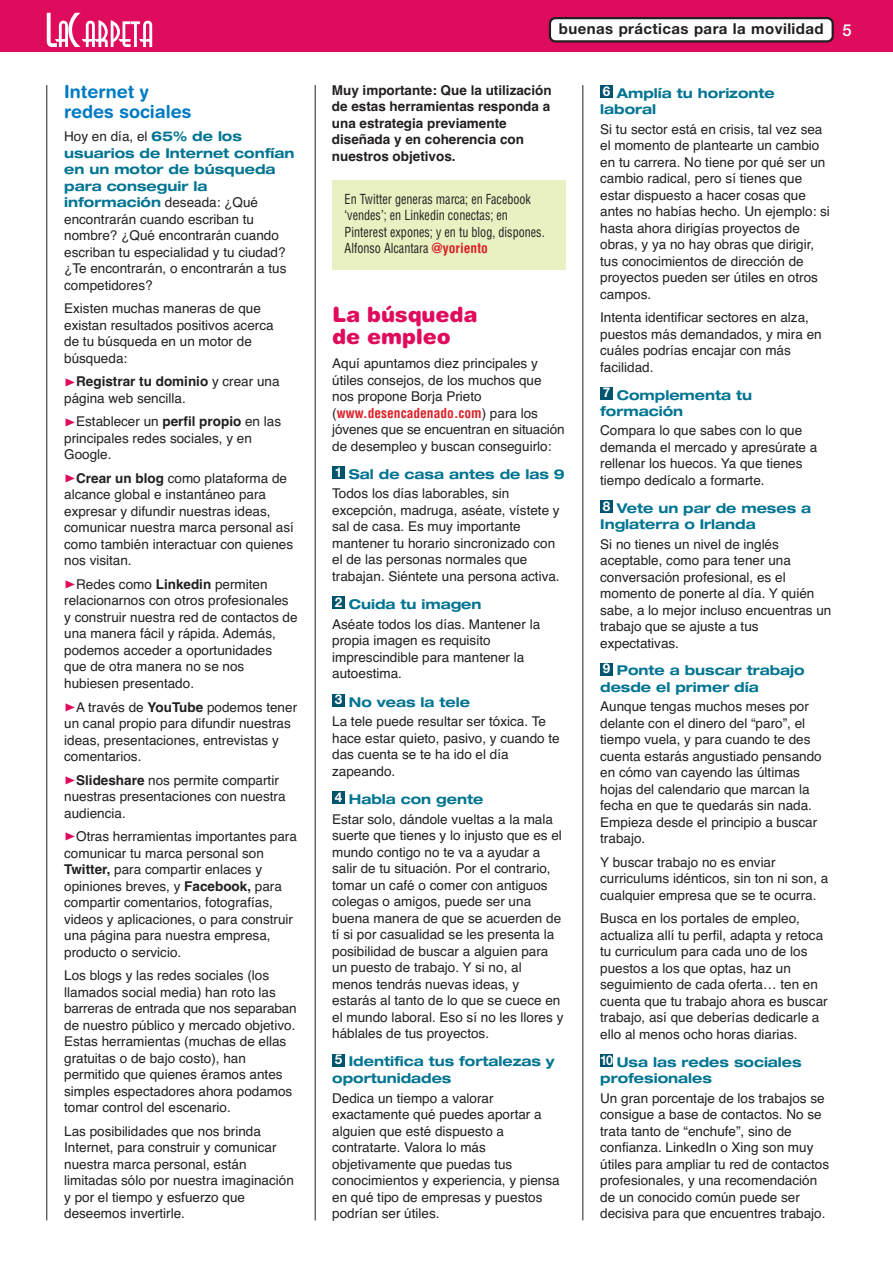
<style>
.page{position:relative;width:893px;height:1263px;background:#fff}
.page>*{position:absolute;margin:0;border:0;box-sizing:border-box;transform-origin:0 0}
.t1{font:900 21px/22.5px "Helvetica Rounded";color:#df0c5e}
.t2{font:700 18px/19.5px "Helvetica Rounded";color:#007bc3}
.t3{font:700 15px "Helvetica Neue";letter-spacing:.025em;color:#231f20}
.t4{font:13.5px/16.5px "Helvetica";color:#231f20}
.t5{font:700 expanded 13.5px/16.5px "Helvetica Neue";color:#007491}
.t6{font:700 13.5px/16.5px "Helvetica";color:#231f20}
.t7{font:condensed 13.5px/16.5px "Helvetica";color:#231f20;scale:.9 1}
.t8{font:700 13.5px "Helvetica Neue";color:#fff}
.t9{font:700 13.5px "Helvetica Neue";color:#fff;scale:.92 1}
.s1{font-family:"Helvetica Neue";font-weight:700;font-stretch:expanded;color:#007491}
.s2{font-family:"Zeal";font-size:12px;color:#df0c5e}
.s3{font-weight:700}
.s4{font-weight:500;font-size:16.5px;color:#fff}
.s5{font-weight:700;color:#da2128}
.s6{font-weight:700;font-stretch:condensed;color:#da2128}
</style>
<div class="page">
<div style="left:0;top:0;width:892px;height:51px;background:#df0c5e"></div>
<div style="left:332px;top:466px;width:13px;height:13px;background:#00536d"></div>
<div style="left:332px;top:596px;width:13px;height:13px;background:#00536d"></div>
<div style="left:332px;top:694px;width:13px;height:13px;background:#00536d"></div>
<div style="left:332px;top:791px;width:13px;height:13px;background:#00536d"></div>
<div style="left:332px;top:1054px;width:13px;height:12px;background:#00536d"></div>
<div style="left:600px;top:663px;width:13px;height:12px;background:#00536d"></div>
<div style="left:600px;top:85px;width:13px;height:13px;background:#00536d"></div>
<div style="left:600px;top:387px;width:13px;height:13px;background:#00536d"></div>
<div style="left:600px;top:500px;width:13px;height:13px;background:#00536d"></div>
<div style="left:600px;top:1054px;width:13px;height:13px;background:#00536d"></div>
<div style="left:332px;top:181px;width:234px;height:89px;background:#e9f0c1"></div>
<hr style="left:582px;top:85px;width:1px;height:1135px;background:#231f20">
<hr style="left:315px;top:85px;width:1px;height:1135px;background:#231f20">
<hr style="left:46px;top:85px;width:1px;height:1135px;background:#231f20">
<svg style="left:47px;top:13px;width:105px;height:34px"></svg>
<svg style="left:549px;top:17px;width:284px;height:26px;background:#d6d0d2"></svg>
<h2 class="t2" style="left:64px;top:84px;width:129px">Internet y redes sociales</h2>
<p class="t4" style="left:64px;top:130px;width:179px">Hoy en día, el <span class="s1">65% de los</span></p>
<p class="t5" style="left:64px;top:146px;width:232px">usuarios de Internet confían en un motor de búsqueda para conseguir la</p>
<p class="t4" style="left:64px;top:196px;width:224px"><span class="s1">información</span> deseada: ¿Qué encontrarán cuando escriban tu nombre? ¿Qué encontrarán cuando escriban tu especialidad y tu ciudad? ¿Te encontrarán, o encontrarán a tus competidores?</p>
<p class="t4" style="left:64px;top:302px;width:211px">Existen muchas maneras de que existan resultados positivos acerca de tu búsqueda en un motor de búsqueda:</p>
<p class="t4" style="left:64px;top:375px;width:217px"><span class="s2">®</span><span class="s3">Registrar tu dominio</span> y crear una página web sencilla.</p>
<p class="t4" style="left:64px;top:415px;width:218px"><span class="s2">®</span>Establecer un <span class="s3">perfil propio</span> en las principales redes sociales, y en<br>Google.</p>
<p class="t4" style="left:64px;top:471px;width:231px"><span class="s2">®</span><span class="s3">Crear un blog</span> como plataforma de alcance global e instantáneo para expresar y difundir nuestras ideas, comunicar nuestra marca personal así como también interactuar con quienes nos visitan.</p>
<p class="t4" style="left:64px;top:577px;width:235px"><span class="s2">®</span>Redes como <span class="s3">Linkedin</span> permiten relacionarnos con otros profesionales y construir nuestra red de contactos de una manera fácil y rápida. Además, podemos acceder a oportunidades que de otra manera no se nos hubiesen presentado.</p>
<p class="t4" style="left:64px;top:700px;width:234px"><span class="s2">®</span>A través de <span class="s3">YouTube</span> podemos tener un canal propio para difundir nuestras ideas, presentaciones, entrevistas y comentarios.</p>
<p class="t4" style="left:64px;top:773px;width:223px"><span class="s2">®</span><span class="s3">Slideshare</span> nos permite compartir nuestras presentaciones con nuestra audiencia.</p>
<p class="t4" style="left:64px;top:829px;width:234px"><span class="s2">®</span>Otras herramientas importantes para comunicar tu marca personal son <span class="s3">Twitter,</span> para compartir enlaces y opiniones breves, y <span class="s3">Facebook,</span> para compartir comentarios, fotografías, videos y aplicaciones, o para construir una página para nuestra empresa, producto o servicio.</p>
<p class="t4" style="left:64px;top:968px;width:234px">Los blogs y las redes sociales (los llamados social media) han roto las barreras de entrada que nos separaban de nuestro público y mercado objetivo.<br>Estas herramientas (muchas de ellas gratuitas o de bajo costo), han permitido que quienes éramos antes simples espectadores ahora podamos tomar control del escenario.</p>
<p class="t4" style="left:64px;top:1124px;width:231px">Las posibilidades que nos brinda<br>Internet, para construir y comunicar nuestra marca personal, están limitadas sólo por nuestra imaginación y por el tiempo y esfuerzo que deseemos invertirle.</p>
<p class="t3" style="left:559px;top:24px;width:294px">buenas prácticas para la movilidad <span class="s4">5</span></p>
<p class="t6" style="left:332px;top:83px;width:221px">Muy importante: Que la utilización de estas herramientas responda a una estrategia previamente diseñada y en coherencia con nuestros objetivos.</p>
<p class="t7" style="left:344px;top:192px;width:224px">En Twitter generas marca; en Facebook ‘vendes’; en Linkedin conectas; en Pinterest expones; y en tu blog, dispones.<br>Alfonso Alcantara <span class="s5">@yoriento</span></p>
<h1 class="t1" style="left:332px;top:305px;width:147px">La búsqueda de empleo</h1>
<p class="t4" style="left:332px;top:356px;width:234px">Aquí apuntamos diez principales y útiles consejos, de los muchos que nos propone Borja Prieto (<span class="s6">www.desencadenado.com</span>) para los jóvenes que se encuentran en situación de desempleo y buscan conseguirlo:</p>
<p class="t5" style="left:349px;top:467px;width:217px">Sal de casa antes de las 9</p>
<p class="t4" style="left:332px;top:487px;width:229px">Todos los días laborables, sin excepción, madruga, aséate, vístete y sal de casa. Es muy importante mantener tu horario sincronizado con el de las personas normales que trabajan. Siéntete una persona activa.</p>
<p class="t5" style="left:349px;top:597px;width:134px">Cuida tu imagen</p>
<p class="t4" style="left:332px;top:617px;width:209px">Aséate todos los días. Mantener la propia imagen es requisito imprescindible para mantener la autoestima.</p>
<p class="t5" style="left:349px;top:695px;width:123px">No veas la tele</p>
<p class="t4" style="left:332px;top:714px;width:229px">La tele puede resultar ser tóxica. Te hace estar quieto, pasivo, y cuando te das cuenta se te ha ido el día zapeando.</p>
<p class="t5" style="left:349px;top:792px;width:136px">Habla con gente</p>
<p class="t4" style="left:332px;top:812px;width:233px">Estar solo, dándole vueltas a la mala suerte que tienes y lo injusto que es el mundo contigo no te va a ayudar a salir de tu situación. Por el contrario, tomar un café o comer con antiguos colegas o amigos, puede ser una buena manera de que se acuerden de tí si por casualidad se les presenta la posibilidad de buscar a alguien para un puesto de trabajo. Y si no, al menos tendrás nuevas ideas, y estarás al tanto de lo que se cuece en el mundo laboral. Eso sí no les llores y háblales de tus proyectos.</p>
<p class="t5" style="left:332px;top:1055px;width:224px;text-indent:17px">Identifica tus fortalezas y oportunidades</p>
<p class="t4" style="left:332px;top:1091px;width:229px">Dedica un tiempo a valorar exactamente qué puedes aportar a alguien que esté dispuesto a contratarte. Valora lo más objetivamente que puedas tus conocimientos y experiencia, y piensa en qué tipo de empresas y puestos podrían ser útiles.</p>
<p class="t8" style="left:335px;top:467px;width:9px">1</p>
<p class="t8" style="left:335px;top:597px;width:9px">2</p>
<p class="t8" style="left:335px;top:695px;width:9px">3</p>
<p class="t8" style="left:335px;top:792px;width:9px">4</p>
<p class="t8" style="left:335px;top:1055px;width:9px">5</p>
<p class="t8" style="left:603px;top:86px;width:9px">6</p>
<p class="t5" style="left:600px;top:86px;width:176px;text-indent:17px">Amplía tu horizonte laboral</p>
<p class="t4" style="left:600px;top:122px;width:231px">Si tu sector está en crisis, tal vez sea el momento de plantearte un cambio en tu carrera. No tiene por qué ser un cambio radical, pero sí tienes que estar dispuesto a hacer cosas que antes no habías hecho. Un ejemplo: si hasta ahora dirigías proyectos de obras, y ya no hay obras que dirigir, tus conocimientos de dirección de proyectos pueden ser útiles en otros campos.</p>
<p class="t4" style="left:600px;top:310px;width:223px">Intenta identificar sectores en alza, puestos más demandados, y mira en cuáles podrías encajar con más facilidad.</p>
<p class="t5" style="left:600px;top:388px;width:153px;text-indent:17px">Complementa tu formación</p>
<p class="t4" style="left:600px;top:424px;width:218px">Compara lo que sabes con lo que demanda el mercado y apresúrate a rellenar los huecos. Ya que tienes tiempo dedícalo a formarte.</p>
<p class="t5" style="left:600px;top:501px;width:212px;text-indent:17px">Vete un par de meses a<br>Inglaterra o Irlanda</p>
<p class="t4" style="left:600px;top:537px;width:233px">Si no tienes un nivel de inglés aceptable, como para tener una conversación profesional, es el momento de ponerte al día. Y quién sabe, a lo mejor incluso encuentras un trabajo que se ajuste a tus expectativas.</p>
<p class="t5" style="left:600px;top:664px;width:206px;text-indent:17px">Ponte a buscar trabajo desde el primer día</p>
<p class="t4" style="left:600px;top:699px;width:223px">Aunque tengas muchos meses por delante con el dinero del “paro”, el tiempo vuela, y para cuando te des cuenta estarás angustiado pensando en cómo van cayendo las últimas hojas del calendario que marcan la fecha en que te quedarás sin nada.<br>Empieza desde el principio a buscar trabajo.</p>
<p class="t4" style="left:600px;top:855px;width:230px">Y buscar trabajo no es enviar curriculums idénticos, sin ton ni son, a cualquier empresa que se te ocurra.</p>
<p class="t4" style="left:600px;top:912px;width:229px">Busca en los portales de empleo, actualiza allí tu perfil, adapta y retoca tu curriculum para cada uno de los puestos a los que optas, haz un seguimiento de cada oferta… ten en cuenta que tu trabajo ahora es buscar trabajo, así que deberías dedicarle a ello al menos ocho horas diarias.</p>
<p class="t5" style="left:600px;top:1055px;width:203px;text-indent:17px">Usa las redes sociales profesionales</p>
<p class="t4" style="left:600px;top:1091px;width:230px">Un gran porcentaje de los trabajos se consigue a base de contactos. No se trata tanto de “enchufe”, sino de confianza. LinkedIn o Xing son muy útiles para ampliar tu red de contactos profesionales, y una recomendación de un conocido común puede ser decisiva para que encuentres trabajo.</p>
<p class="t8" style="left:603px;top:388px;width:9px">7</p>
<p class="t8" style="left:603px;top:501px;width:9px">8</p>
<p class="t8" style="left:603px;top:664px;width:9px">9</p>
<p class="t9" style="left:600px;top:1055px;width:15px">10</p>
</div>
